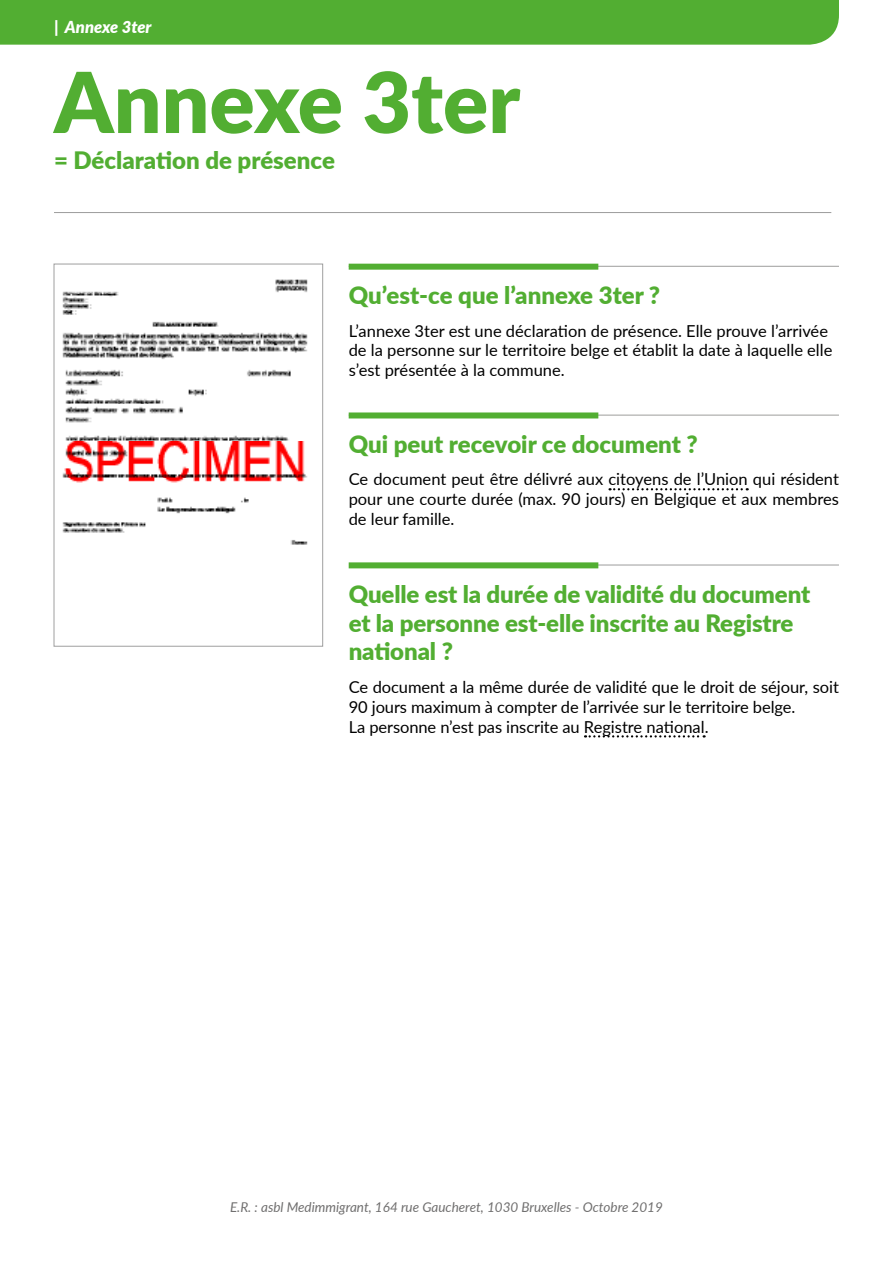
<style>
.page{position:relative;width:893px;height:1263px;background:#fff}
.page>*{position:absolute;margin:0;border:0;box-sizing:border-box;transform-origin:0 0}
.t1{font:900 84px "Lato";color:#52ae32}
.t2{font:900 24px/28.8px "Lato";letter-spacing:-.005em;color:#52ae32}
.t3{font:16.5px/19.8px "Lato";color:#000}
.t4{font:italic 900 16.5px "Lato";color:#fff}
.t5{font:italic 13.5px "Lato";color:#706f6f}
</style>
<div class="page">
<img style="left:62px;top:279px;width:246px;height:266px">
<div style="left:54px;top:264px;width:269px;height:383px;border:1px solid #9f9f9f"></div>
<hr style="left:349px;top:266px;width:490px;height:1px;background:#9d9d9c">
<div style="left:349px;top:264px;width:249px;height:6px;background:#52ae32"></div>
<div style="left:0;top:0;width:839px;height:45px;background:#52ae32"></div>
<hr style="left:54px;top:212px;width:777px;height:1px;background:#9d9d9c">
<svg style="left:610px;top:488px;width:138px;height:2px"></svg>
<hr style="left:349px;top:415px;width:490px;height:1px;background:#9d9d9c">
<div style="left:349px;top:412px;width:249px;height:6px;background:#52ae32"></div>
<hr style="left:354px;top:565px;width:485px;height:1px;background:#9d9d9c">
<div style="left:349px;top:562px;width:249px;height:6px;background:#52ae32"></div>
<svg style="left:585px;top:735px;width:120px;height:2px"></svg>
<p class="t4" style="left:54px;top:15px;width:99px">| Annexe 3ter</p>
<h1 class="t1" style="left:54px;top:39px;width:468px">Annexe 3ter</h1>
<h2 class="t2" style="left:54px;top:145px;width:282px">= Déclaration de présence</h2>
<h2 class="t2" style="left:349px;top:280px;width:313px">Qu’est-ce que l’annexe 3ter ?</h2>
<p class="t3" style="left:349px;top:320px;width:485px">L’annexe 3ter est une déclaration de présence. Elle prouve l’arrivée de la personne sur le territoire belge et établit la date à laquelle elle s’est présentée à la commune.</p>
<h2 class="t2" style="left:349px;top:429px;width:351px">Qui peut recevoir ce document ?</h2>
<p class="t3" style="left:349px;top:469px;width:492px;text-align:justify">Ce document peut être délivré aux citoyens de l’Union qui résident pour une courte durée (max. 90 jours) en Belgique et aux membres de leur famille.</p>
<h2 class="t2" style="left:349px;top:579px;width:463px">Quelle est la durée de validité du document et la personne est-elle inscrite au Registre national ?</h2>
<p class="t3" style="left:349px;top:676px;width:492px">Ce document a la même durée de validité que le droit de séjour, soit<br>90 jours maximum à compter de l’arrivée sur le territoire belge.<br>La personne n’est pas inscrite au Registre national.</p>
<p class="t5" style="left:230px;top:1197px;width:434px">E.R. : asbl Medimmigrant, 164 rue Gaucheret, 1030 Bruxelles - Octobre 2019</p>
</div>
